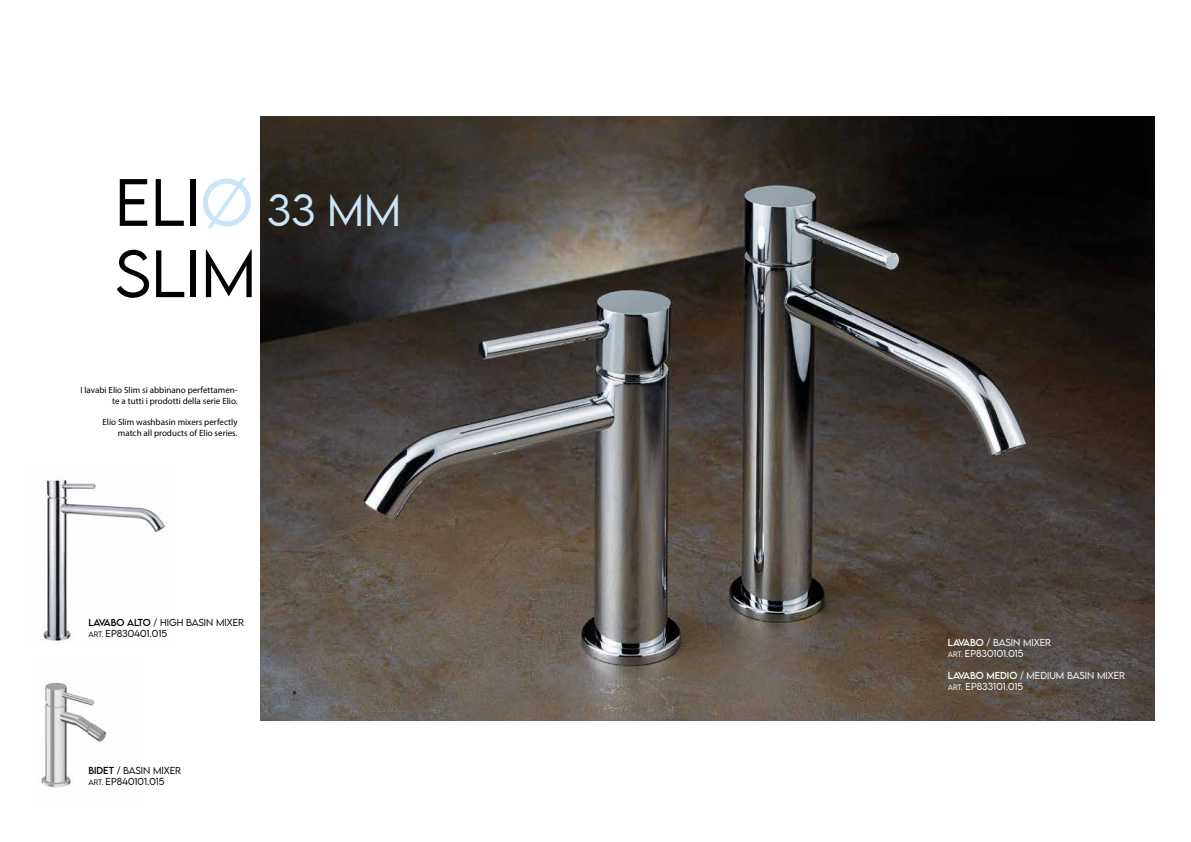
<style>
.page{position:relative;width:1191px;height:842px;background:#fff}
.page>*{position:absolute;margin:0;border:0;box-sizing:border-box;transform-origin:0 0}
.t1{font:300 59.4px/71.3px "LEMONMILK";color:#000}
.t2{font:300 39.6px "LEMONMILK";color:#cbe5f6}
.t3{font:9px/10.8px "Myriad Pro";color:#000;text-align:right}
.t4{font:300 9px/10.8px "LEMONMILK";color:#fff}
.t5{font:300 9px/10.8px "LEMONMILK";color:#000}
.t6{font:300 7px "LEMONMILK";color:#fff}
.s1{font-size:59.4px}
.s2{font-weight:400}
.s3{font-size:7px}
</style>
<div class="page">
<img style="left:43px;top:480px;width:123px;height:162px">
<img style="left:41px;top:682px;width:67px;height:106px">
<img style="left:260px;top:117px;width:895px;height:603px">
<h2 class="t2" style="left:200px;top:185px;width:162px"><span class="s1">Ø</span> 33 MM</h2>
<h1 class="t1" style="left:115px;top:167px;width:143px">ELI<br>SLIM</h1>
<p class="t3" style="left:80px;top:385px;width:159px">I lavabi Elio Slim si abbinano perfettamen&shy;te a tutti i prodotti della serie Elio.</p>
<p class="t3" style="left:103px;top:417px;width:137px">Elio Slim washbasin mixers perfectly match all products of Elio series.</p>
<p class="t5" style="left:88px;top:617px;width:157px"><span class="s2">LAVABO ALTO</span> / HIGH BASIN MIXER<br><span class="s3">ART.</span> EP830401.015</p>
<p class="t5" style="left:88px;top:765px;width:94px"><span class="s2">BIDET</span> / BASIN MIXER<br><span class="s3">ART.</span> EP840101.015</p>
<p class="t4" style="left:947px;top:637px;width:105px"><span class="s2">LAVABO</span> / BASIN MIXER<br><span class="s3">ART.</span> EP830101.015</p>
<p class="t4" style="left:947px;top:670px;width:179px"><span class="s2">LAVABO MEDIO</span> / MEDIUM BASIN MIXER</p>
<p class="t6" style="left:947px;top:682px;width:6px">ART</p>
<p class="t4" style="left:961px;top:681px;width:64px"><span class="s3">.</span> EP833101.015</p>
</div>
